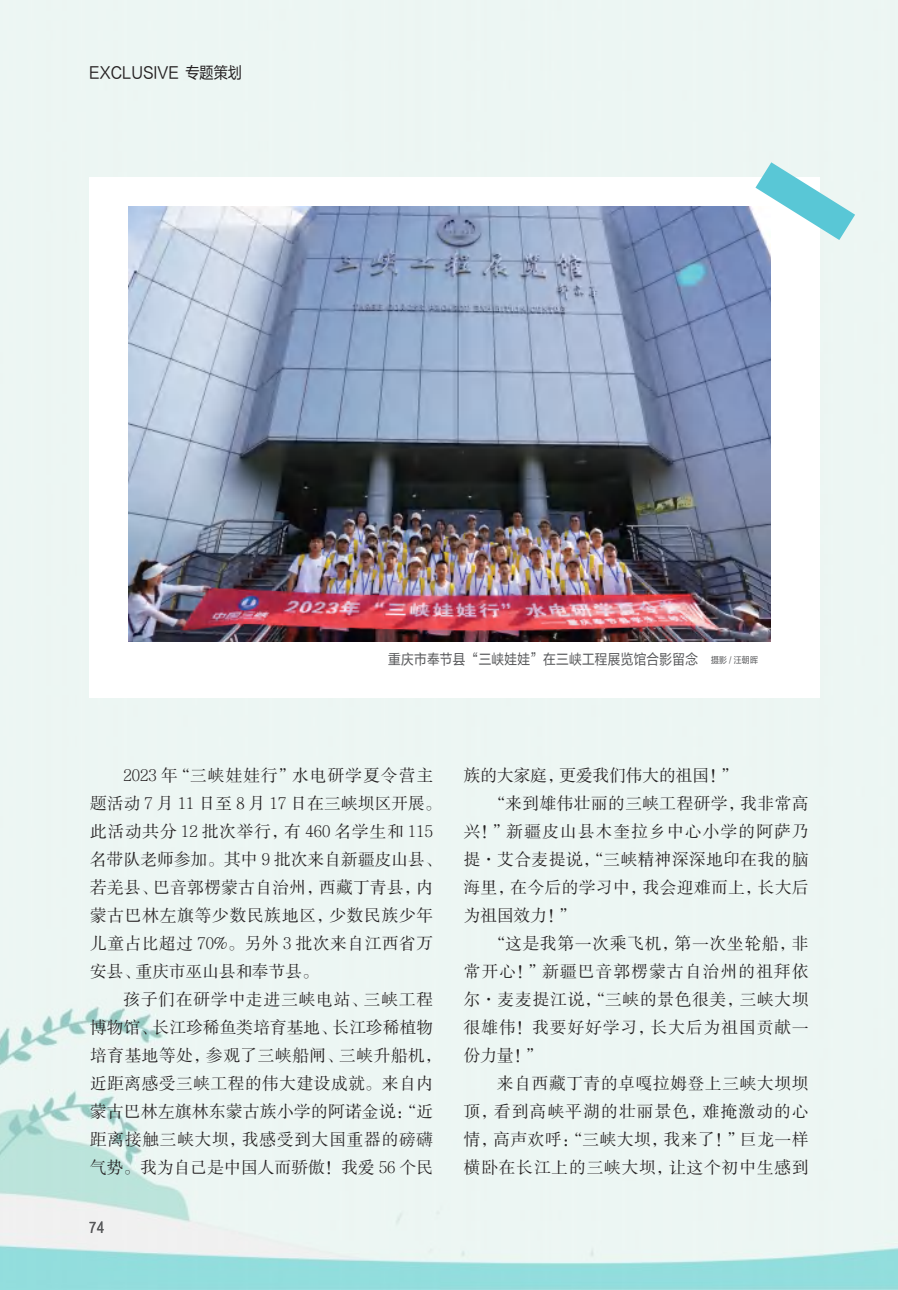
<style>
.page{position:relative;width:898px;height:1290px;background:#fff}
.page>*{position:absolute;margin:0;border:0;box-sizing:border-box;transform-origin:0 0}
.t1{font:16.62px/28px "FZSSK GBK1 0";letter-spacing:.035em;color:#231f20}
.t2{font:16.62px "FZSSK GBK1 0";letter-spacing:.075em;color:#231f20}
.t3{font:16.62px "FZSSK GBK1 0";letter-spacing:.06em;color:#231f20}
.t4{font:16.62px "FZSSK GBK1 0";letter-spacing:.055em;color:#231f20}
.t5{font:16.62px "FZSSK GBK1 0";color:#231f20}
.t6{font:15.75px "FZLTHK GBK1 0";color:#231f20;scale:.9 1}
.t7{font:15.75px "Arial Narrow";color:#57585a}
.t8{font:14px "FZLTHK GBK1 0";letter-spacing:.025em;color:#57585a;scale:.9 1}
.s1{font-size:8.75px}
.s2{font-family:"FZBWKSJW GB1 0"}
</style>
<div class="page">
<img style="left:128px;top:207px;width:643px;height:435px">
<svg style="left:755px;top:162px;width:100px;height:78px"></svg>
<p class="t6" style="left:89px;top:64px;width:171px">EXCLUSIVE 专题策划</p>
<p class="t8" style="left:388px;top:652px;width:412px">重庆市奉节县“三峡娃娃”在三峡工程展览馆合影留念 <span class="s1">摄影 / 汪朝晖</span></p>
<p class="t1" style="left:90px;top:761px;width:353px;text-indent:33px">2023 年“三峡娃娃行”水电研学夏令营主题活动 7 月 11 日至 8 月 17 日在三峡坝区开展。此活动共分 12 批次举行，有 460 名学生和 115名带队老师参加。其中 9 批次来自新疆皮山县、若羌县、巴音郭楞蒙古自治州，西藏丁青县，内蒙古巴林左旗等少数民族地区，少数民族少年儿童占比超过 70%。另外 3 批次来自江西省万安县、重庆市巫山县和奉节县。</p>
<p class="t1" style="left:90px;top:985px;width:353px;text-indent:33px">孩子们在研学中走进三峡电站、三峡工程博物馆、长江珍稀鱼类培育基地、长江珍稀植物培育基地等处，参观了三峡船闸、三峡升船机，近距离感受三峡工程的伟大建设成就。来自内蒙古巴林左旗林东蒙古族小学的阿诺金说：“近距离接触三峡大坝，我感受到大国重器的磅礴气势。我为自己是中国人而骄傲！我爱 56 个民</p>
<p class="t7" style="left:89px;top:1216px;width:17px">74</p>
<p class="t5" style="left:464px;top:766px;width:276px">族的大家庭，更爱我们伟大的祖国！”</p>
<p class="t1" style="left:489px;top:790px;width:321px">“来到雄伟壮丽的三峡工程研学，我非常高</p>
<p class="t2" style="left:464px;top:822px;width:346px">兴！”新疆皮山县木奎拉乡中心小学的阿萨乃</p>
<p class="t1" style="left:464px;top:846px;width:346px">提<span class="s2">·</span>艾合麦提说，“三峡精神深深地印在我的脑</p>
<p class="t1" style="left:464px;top:874px;width:346px">海里，在今后的学习中，我会迎难而上，长大后</p>
<p class="t1" style="left:464px;top:902px;width:114px">为祖国效力！”</p>
<p class="t1" style="left:489px;top:930px;width:321px">“这是我第一次乘飞机，第一次坐轮船，非</p>
<p class="t2" style="left:464px;top:962px;width:346px">常开心！”新疆巴音郭楞蒙古自治州的祖拜依</p>
<p class="t1" style="left:464px;top:986px;width:346px">尔<span class="s2">·</span>麦麦提江说，“三峡的景色很美，三峡大坝</p>
<p class="t3" style="left:464px;top:1018px;width:346px">很雄伟！我要好好学习，长大后为祖国贡献一</p>
<p class="t1" style="left:464px;top:1042px;width:80px">份力量！”</p>
<p class="t1" style="left:497px;top:1070px;width:313px">来自西藏丁青的卓嘎拉姆登上三峡大坝坝</p>
<p class="t2" style="left:464px;top:1102px;width:346px">顶，看到高峡平湖的壮丽景色，难掩激动的心</p>
<p class="t1" style="left:464px;top:1126px;width:346px">情，高声欢呼：“三峡大坝，我来了！”巨龙一样</p>
<p class="t4" style="left:464px;top:1158px;width:346px">横卧在长江上的三峡大坝，让这个初中生感到</p>
</div>
